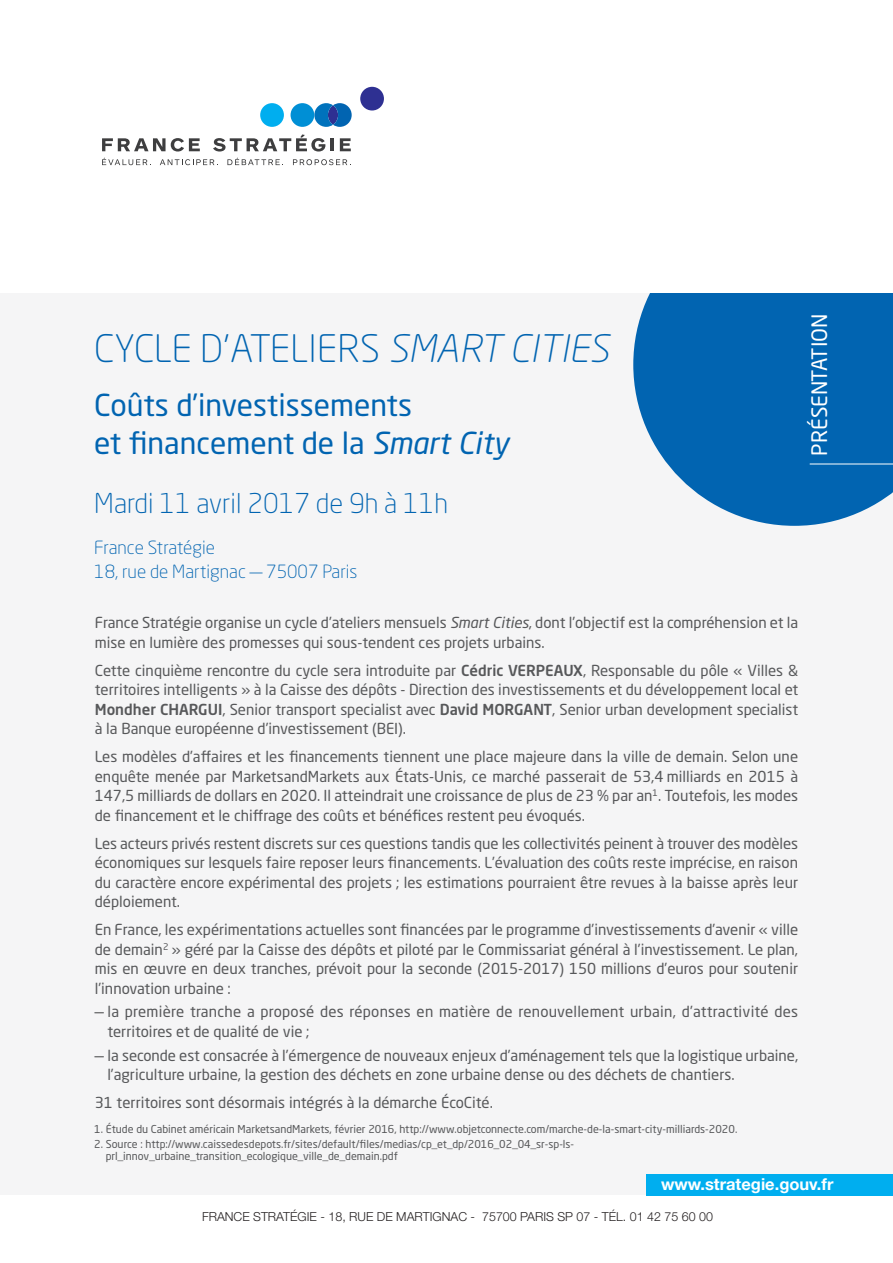
<style>
.page{position:relative;width:893px;height:1263px;background:#fff}
.page>*{position:absolute;margin:0;border:0;box-sizing:border-box;transform-origin:0 0}
.t1{font:300 37.5px "Neo Sans Pro";letter-spacing:.005em;color:#0164b1}
.t2{font:30px/37.5px "Neo Sans Pro";color:#0164b1}
.t3{font:300 27px "Neo Sans Pro";color:#0164b1}
.t4{font:21px "Neo Sans Pro";color:#fff}
.t5{font:300 18px/24px "Neo Sans Pro";color:#0164b1}
.t6{font:700 16.5px "Helvetica Neue LT Com";color:#fff}
.t7{font:15px/19.5px "Neo Sans Pro";color:#57585a;text-align:justify}
.t8{font:300 12.45px "Helvetica Neue LT Com";color:#231f20}
.t9{font:10.8px/12px "Neo Sans Pro";color:#57585a}
.s1{font-style:italic}
.s2{font-weight:500}
</style>
<div class="page">
<div style="left:0;top:240px;width:893px;height:954px;background:#f5f5f6"></div>
<svg style="left:633px;top:293px;width:260px;height:233px;background:#1f76b9"></svg>
<div style="left:646px;top:1174px;width:247px;height:22px;background:#00aeef"></div>
<div style="left:0;top:0;width:893px;height:293px;background:#fff"></div>
<svg style="left:314px;top:103px;width:38px;height:24px"></svg>
<div style="left:291px;top:103px;width:23px;height:24px;background:#008fd5;border-radius:50%"></div>
<div style="left:260px;top:103px;width:24px;height:24px;background:#00aeef;border-radius:50%"></div>
<div style="left:360px;top:87px;width:24px;height:24px;background:#2e3092;border-radius:50%"></div>
<svg style="left:102px;top:138px;width:98px;height:14px"></svg>
<svg style="left:213px;top:134px;width:112px;height:18px"></svg>
<svg style="left:331px;top:138px;width:3px;height:13px"></svg>
<svg style="left:340px;top:138px;width:11px;height:13px"></svg>
<svg style="left:102px;top:158px;width:49px;height:7px"></svg>
<svg style="left:160px;top:159px;width:58px;height:6px"></svg>
<svg style="left:227px;top:158px;width:56px;height:7px"></svg>
<svg style="left:293px;top:159px;width:58px;height:6px"></svg>
<hr style="left:810px;top:464px;width:83px;height:1px;background:#fff">
<h1 class="t1" style="left:94px;top:334px;width:516px">CYCLE D’ATELIERS <span class="s1">SMART CITIES</span></h1>
<h2 class="t2" style="left:94px;top:389px;width:416px">Coûts d’investissements<br>et financement de la <span class="s1">Smart City</span></h2>
<h3 class="t3" style="left:94px;top:493px;width:355px">Mardi 11 avril 2017 de 9h à 11h</h3>
<p class="t5" style="left:94px;top:537px;width:265px">France Stratégie<br>18, rue de Martignac — 75007 Paris</p>
<h3 class="t4" style="left:811px;top:456px;width:143px;rotate:-90deg">PRÉSentation</h3>
<p class="t7" style="left:95px;top:614px;width:705px">France Stratégie organise un cycle d’ateliers mensuels <span class="s1">Smart Cities</span>, dont l’objectif est la compréhension et la mise en lumière des promesses qui sous-tendent ces projets urbains.</p>
<p class="t7" style="left:95px;top:662px;width:705px">Cette cinquième rencontre du cycle sera introduite par <span class="s2">Cédric VERPEAUX</span>, Responsable du pôle « Villes &amp; territoires intelligents » à la Caisse des dépôts - Direction des investissements et du développement local et <span class="s2">Mondher CHARGUI</span>, Senior transport specialist avec <span class="s2">David MORGANT</span>, Senior urban development specialist à la Banque européenne d’investissement (Bei).</p>
<p class="t7" style="left:95px;top:748px;width:705px">Les modèles d’affaires et les financements tiennent une place majeure dans la ville de demain. Selon une enquête menée par MarketsandMarkets aux États-Unis, ce marché passerait de 53,4 milliards en 2015 à 147,5 milliards de dollars en 2020. il atteindrait une croissance de plus de 23 % par an<sup>1</sup>. toutefois, les modes de financement et le chiffrage des coûts et bénéfices restent peu évoqués.</p>
<p class="t7" style="left:95px;top:835px;width:705px">Les acteurs privés restent discrets sur ces questions tandis que les collectivités peinent à trouver des modèles économiques sur lesquels faire reposer leurs financements. L’évaluation des coûts reste imprécise, en raison du caractère encore expérimental des projets ; les estimations pourraient être revues à la baisse après leur déploiement.</p>
<p class="t7" style="left:95px;top:921px;width:705px">en France, les expérimentations actuelles sont financées par le programme d’investissements d’avenir « ville de demain<sup>2</sup> » géré par la Caisse des dépôts et piloté par le Commissariat général à l’investissement. Le plan, mis en œuvre en deux tranches, prévoit pour la seconde (2015-2017) 150 millions d’euros pour soutenir l’innovation urbaine :</p>
<p class="t7" style="left:107px;top:1003px;width:692px;text-indent:-13px">— la première tranche a proposé des réponses en matière de renouvellement urbain, d’attractivité des territoires et de qualité de vie ;</p>
<p class="t7" style="left:107px;top:1047px;width:692px;text-indent:-13px">— la seconde est consacrée à l’émergence de nouveaux enjeux d’aménagement tels que la logistique urbaine, l’agriculture urbaine, la gestion des déchets en zone urbaine dense ou des déchets de chantiers.</p>
<p class="t7" style="left:95px;top:1094px;width:400px">31 territoires sont désormais intégrés à la démarche ÉcoCité.</p>
<p class="t9" style="left:94px;top:1124px;width:644px">1. Étude du Cabinet américain MarketsandMarkets, février 2016, http://www.objetconnecte.com/marche-de-la-smart-city-milliards-2020.</p>
<p class="t9" style="left:106px;top:1138px;width:470px;text-indent:-11px">2. Source : http://www.caissedesdepots.fr/sites/default/files/medias/cp_et_dp/2016_02_04_sr-sp-ls&shy;prl_innov_urbaine_transition_ecologique_ville_de_demain.pdf</p>
<p class="t6" style="left:661px;top:1174px;width:174px">www.strategie.gouv.fr</p>
<p class="t8" style="left:202px;top:1209px;width:512px">FRANCE STRATÉGIE - 18, RUE DE MARTIGNAC - 75700 PARIS SP 07 - TÉL. 01 42 75 60 00</p>
</div>
